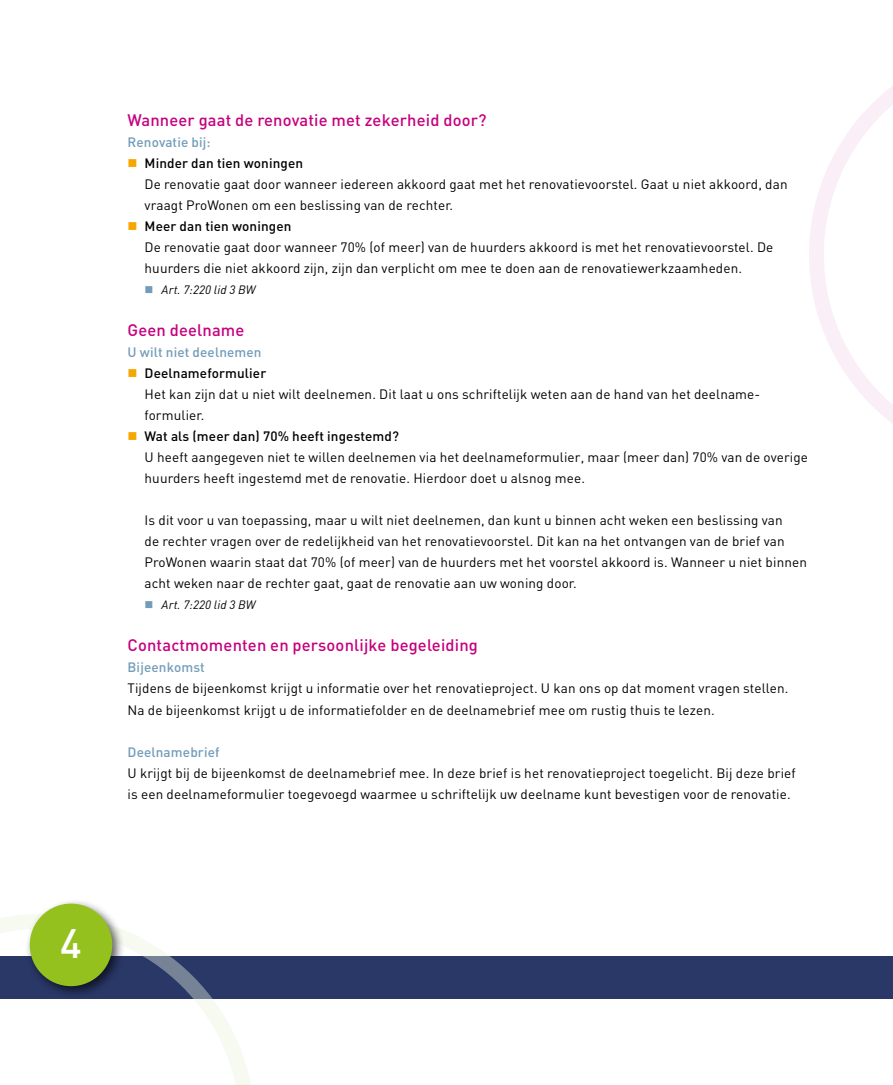
<style>
.page{position:relative;width:893px;height:1085px;background:#fff}
.page>*{position:absolute;margin:0;border:0;box-sizing:border-box;transform-origin:0 0}
.t1{font:500 40.5px "DIN";color:#fff}
.t2{font:500 16.5px "DIN";letter-spacing:.01em;color:#c7017f}
.t3{font:13.5px/21px "DIN";letter-spacing:.01em;color:#000}
.t4{font:500 13.5px "DIN";letter-spacing:.01em;color:#000}
.t5{font:500 13.5px "DIN";letter-spacing:.01em;color:#729cb8}
.t6{font:italic 12px "DIN";letter-spacing:.01em;color:#000}
</style>
<div class="page">
<svg style="left:809px;top:86px;width:84px;height:338px"></svg>
<div style="left:0;top:956px;width:893px;height:42px;background:#2a3868"></div>
<svg style="left:0;top:915px;width:255px;height:169px"></svg>
<div style="left:25px;top:898px;width:100px;height:101px;background:#000;opacity:.65"></div>
<div style="left:30px;top:903px;width:82px;height:83px;background:#95c11f;border-radius:50%"></div>
<p class="t2" style="left:128px;top:110px;width:360px">Wanneer gaat de renovatie met zekerheid door?</p>
<p class="t5" style="left:128px;top:134px;width:85px">Renovatie bij:</p>
<p class="t4" style="left:145px;top:155px;width:160px">Minder dan tien woningen</p>
<p class="t3" style="left:145px;top:173px;width:644px">De renovatie gaat door wanneer iedereen akkoord gaat met het renovatievoorstel. Gaat u niet akkoord, dan vraagt ProWonen om een beslissing van de rechter.</p>
<p class="t4" style="left:145px;top:218px;width:148px">Meer dan tien woningen</p>
<p class="t3" style="left:145px;top:236px;width:630px">De renovatie gaat door wanneer 70% (of meer) van de huurders akkoord is met het renovatievoorstel. De huurders die niet akkoord zijn, zijn dan verplicht om mee te doen aan de renovatiewerkzaamheden.</p>
<p class="t6" style="left:162px;top:282px;width:96px">Art. 7:220 lid 3 BW</p>
<p class="t2" style="left:128px;top:320px;width:118px">Geen deelname</p>
<p class="t5" style="left:128px;top:344px;width:136px">U wilt niet deelnemen</p>
<p class="t4" style="left:145px;top:365px;width:123px">Deelnameformulier</p>
<p class="t3" style="left:145px;top:383px;width:617px">Het kan zijn dat u niet wilt deelnemen. Dit laat u ons schriftelijk weten aan de hand van het deelname&shy;formulier.</p>
<p class="t4" style="left:145px;top:428px;width:256px">Wat als (meer dan) 70% heeft ingestemd?</p>
<p class="t3" style="left:145px;top:446px;width:665px">U heeft aangegeven niet te willen deelnemen via het deelnameformulier, maar (meer dan) 70% van de overige huurders heeft ingestemd met de renovatie. Hierdoor doet u alsnog mee.</p>
<p class="t3" style="left:145px;top:509px;width:664px">Is dit voor u van toepassing, maar u wilt niet deelnemen, dan kunt u binnen acht weken een beslissing van<br>de rechter vragen over de redelijkheid van het renovatievoorstel. Dit kan na het ontvangen van de brief van ProWonen waarin staat dat 70% (of meer) van de huurders met het voorstel akkoord is. Wanneer u niet binnen acht weken naar de rechter gaat, gaat de renovatie aan uw woning door.</p>
<p class="t6" style="left:162px;top:597px;width:96px">Art. 7:220 lid 3 BW</p>
<p class="t2" style="left:128px;top:635px;width:352px">Contactmomenten en persoonlijke begeleiding</p>
<p class="t5" style="left:128px;top:659px;width:79px">Bijeenkomst</p>
<p class="t3" style="left:128px;top:677px;width:662px">Tijdens de bijeenkomst krijgt u informatie over het renovatieproject. U kan ons op dat moment vragen stellen.<br>Na de bijeenkomst krijgt u de informatiefolder en de deelnamebrief mee om rustig thuis te lezen.</p>
<p class="t5" style="left:128px;top:743px;width:93px">Deelnamebrief</p>
<p class="t3" style="left:128px;top:761px;width:670px">U krijgt bij de bijeenkomst de deelnamebrief mee. In deze brief is het renovatieproject toegelicht. Bij deze brief is een deelnameformulier toegevoegd waarmee u schriftelijk uw deelname kunt bevestigen voor de renovatie.</p>
<h1 class="t1" style="left:60px;top:916px;width:23px">4</h1>
</div>
